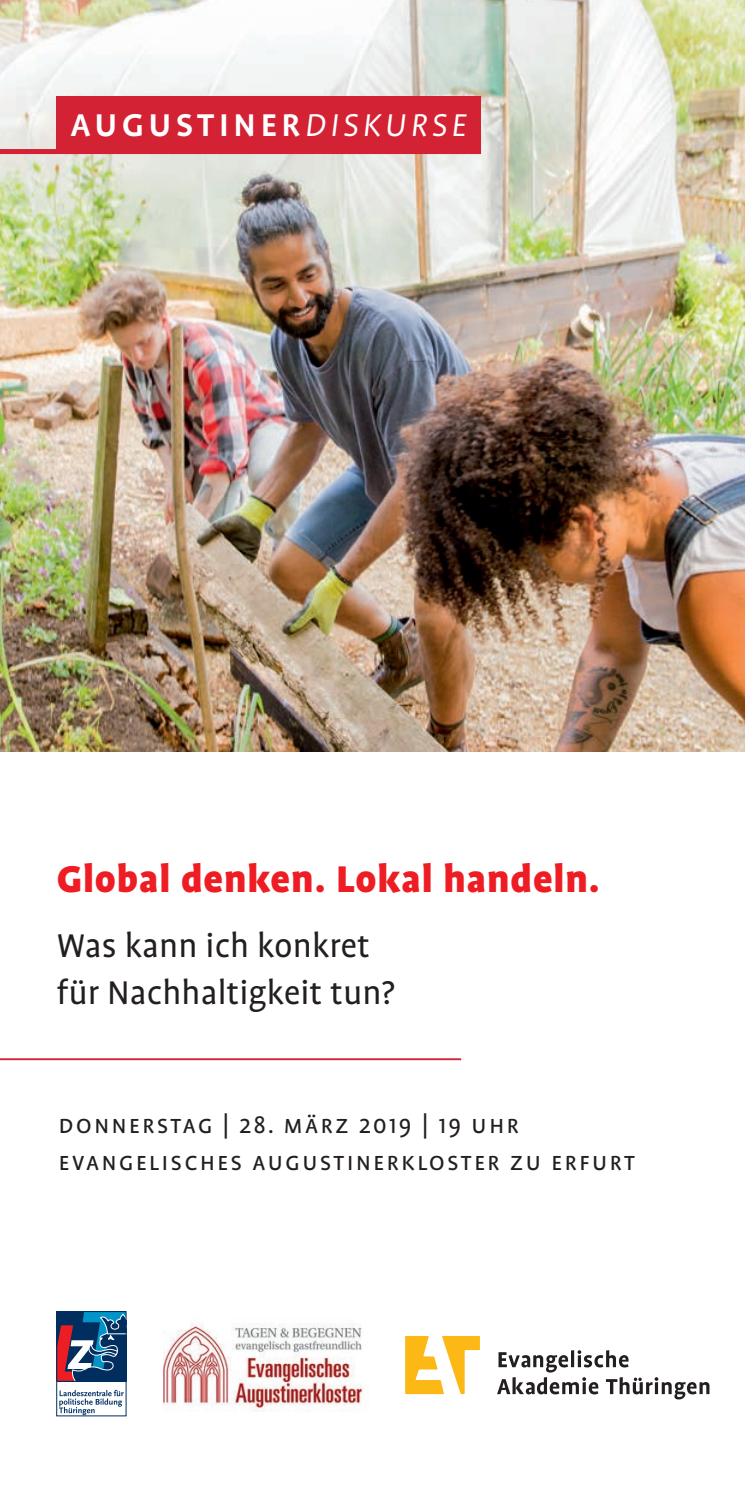
<style>
.page{position:relative;width:745px;height:1489px;background:#fff}
.page>*{position:absolute;margin:0;border:0;box-sizing:border-box;transform-origin:0 0}
.t1{font:900 42.5px "Profile OT";letter-spacing:.02em;color:#ee1d23}
.t2{font:500 42.5px "Profile OT";letter-spacing:.08em;color:#fff}
.t3{font:37.5px/47.5px "Profile OT";color:#231f20}
.t4{font:27.5px/37.5px "Profile OT";letter-spacing:.075em;color:#231f20}
.s1{font-weight:300;font-style:italic}
</style>
<div class="page">
<img style="left:0;top:0;width:744px;height:751px">
<div style="left:57px;top:96px;width:423px;height:57px;background:#d32233"></div>
<hr style="left:0;top:1058px;width:461px;height:2px;background:#d32233">
<div style="left:0;top:149px;width:480px;height:5px;background:#d32233"></div>
<svg style="left:58px;top:1313px;width:66px;height:66px"></svg>
<div style="left:56px;top:1311px;width:70px;height:70px;border:1px solid #002e5e"></div>
<div style="left:56px;top:1380px;width:70px;height:35px;border:1px solid #002e5e"></div>
<svg style="left:59px;top:1389px;width:65px;height:25px"></svg>
<svg style="left:497px;top:1350px;width:212px;height:49px"></svg>
<svg style="left:405px;top:1335px;width:74px;height:58px"></svg>
<img style="left:163px;top:1322px;width:201px;height:90px">
<h1 class="t2" style="left:70px;top:100px;width:398px">Augustiner<span class="s1">diskurse</span></h1>
<h1 class="t1" style="left:57px;top:854px;width:544px">Global denken. Lokal handeln.</h1>
<h2 class="t3" style="left:57px;top:923px;width:339px">Was kann ich konkret für Nachhaltigkeit tun?</h2>
<p class="t4" style="left:58px;top:1107px;width:578px">Donnerstag | 28. märz 2019 | 19 Uhr<br>Evangelisches Augustinerkloster zu Erfu rt</p>
</div>
